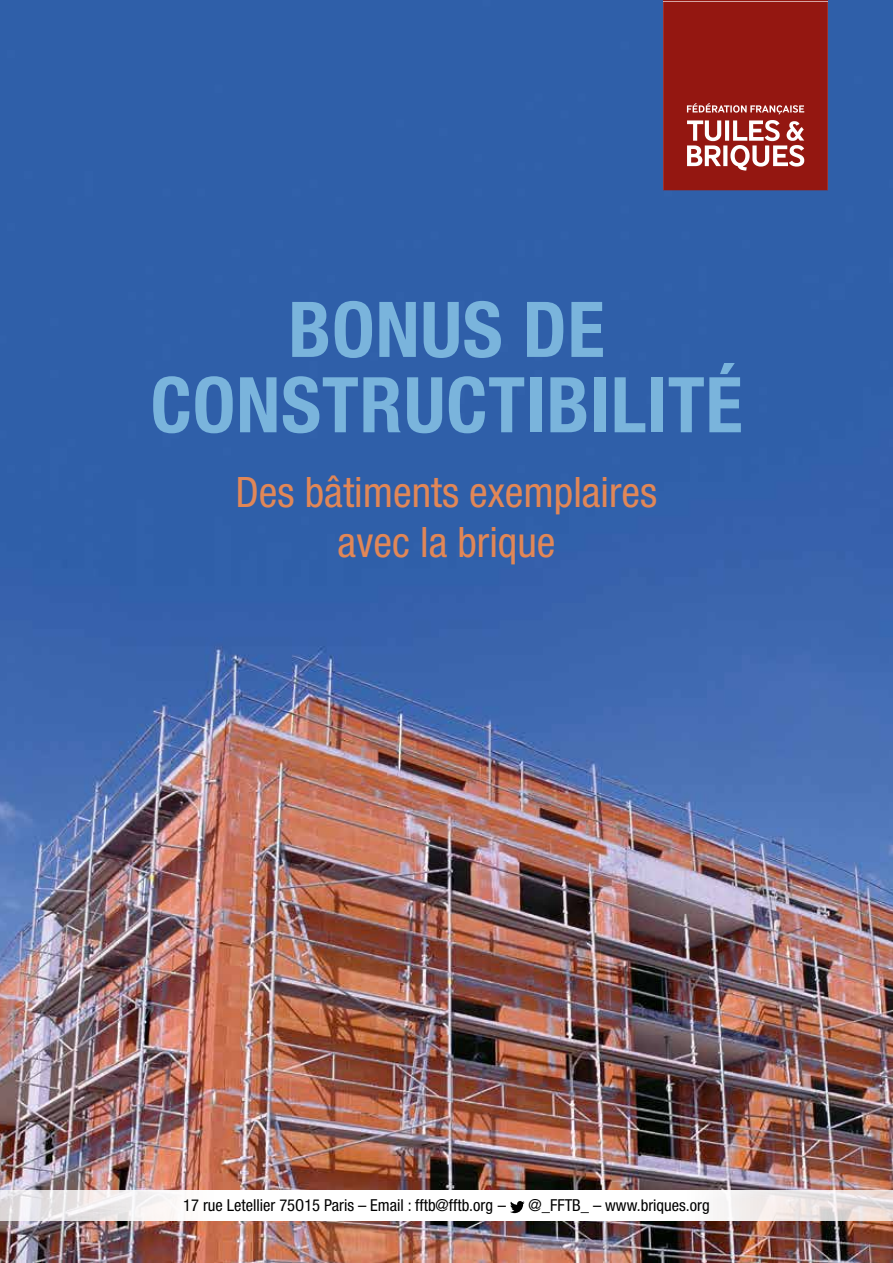
<style>
.page{position:relative;width:893px;height:1263px;background:#fff}
.page>*{position:absolute;margin:0;border:0;box-sizing:border-box;transform-origin:0 0}
.t1{font:700 condensed 76.95px/75.3px "Helvetica Neue LT Std";letter-spacing:.01em;color:#7ab4dc;text-align:center}
.t2{font:condensed 42px/49.5px "Helvetica Neue LT Std";color:#e18757;text-align:center}
.t3{font:condensed 16.5px "Helvetica Neue LT Std";color:#000}
.t4{font:condensed 16.2px "Helvetica Neue LT Std";color:#000}
.s1{font-size:16.5px}
</style>
<div class="page">
<img style="left:0;top:0;width:893px;height:1263px">
<div style="left:663px;top:0;width:165px;height:80px;background:#d5a4a2"></div>
<svg style="left:663px;top:2px;width:165px;height:188px;background:#9d2c26"></svg>
<svg style="left:0;top:1190px;width:893px;height:30px"></svg>
<svg style="left:510px;top:1201px;width:15px;height:12px"></svg>
<h1 class="t1" style="left:150px;top:291px;width:594px">BONUS DE<br>CONSTRUCTIBILITÉ</h1>
<h2 class="t2" style="left:236px;top:467px;width:423px">Des bâtiments exemplaires avec la brique</h2>
<p class="t3" style="left:183px;top:1195px;width:324px">17 rue Letellier 75O15 Paris – Email : fftb@fftb.org –</p>
<p class="t4" style="left:529px;top:1196px;width:183px"><span class="s1">@_FFTB_ –</span> www.briques.org</p>
</div>
